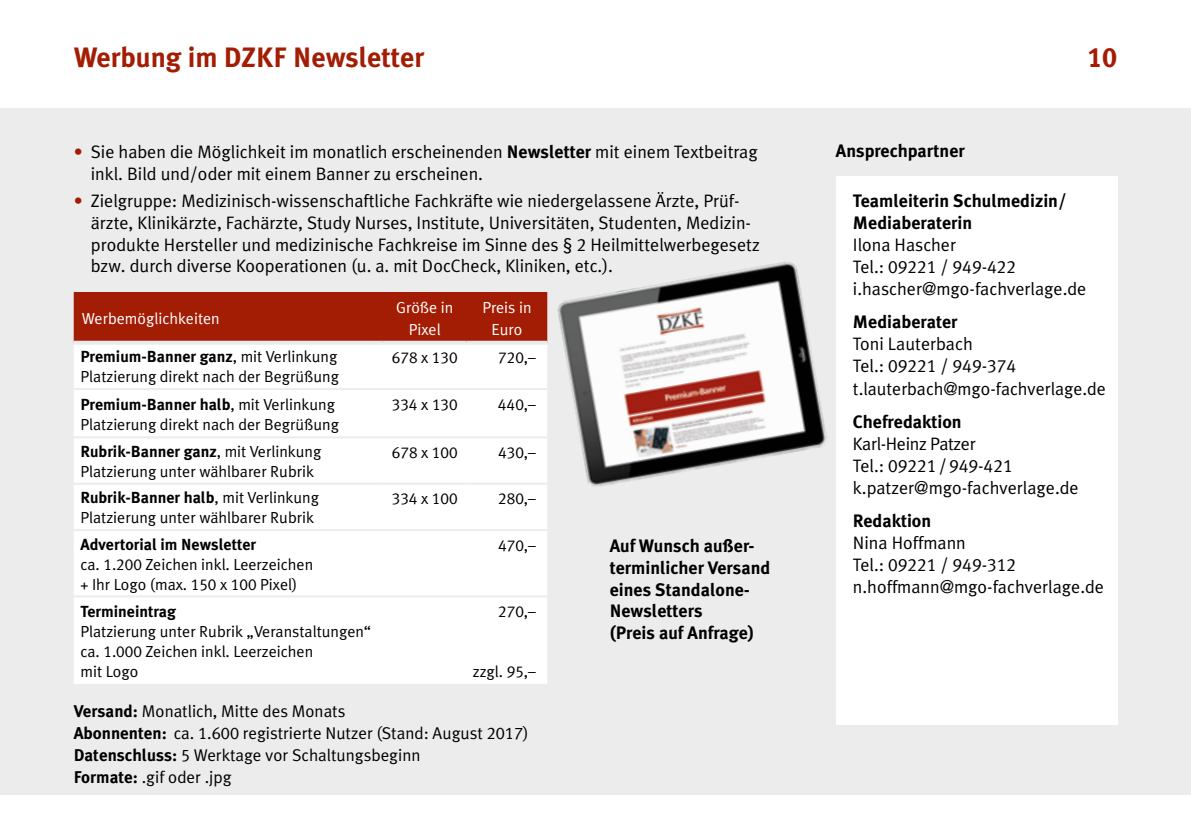
<style>
.page{position:relative;width:1191px;height:840px;background:#fff}
.page>*{position:absolute;margin:0;border:0;box-sizing:border-box;transform-origin:0 0}
.t1{font:700 28px "Meta Plus";color:#a21d04}
.t2{font:28px "Meta Plus Bold Caps";color:#a21d04}
.t3{font:18px/21.6px "Meta Plus Normal";color:#000}
.t4{font:700 18px/21.6px "Meta Plus";color:#000}
.t5{font:18px "Meta Plus Normal Caps";color:#000}
.t6{font:18px "Meta Plus Normal";letter-spacing:-.02em;color:#000}
.t7{font:17px/22px "Meta Plus Normal";color:#000}
.t8{font:16px/20px "Meta Plus Normal";color:#000}
.t9{font:700 16px "Meta Plus";color:#000}
.t10{font:16px "Meta Plus Normal Caps";color:#000}
.t11{font:16px/22px "Meta Plus Normal";color:#fff;text-align:center}
.s1{color:#a21d04}
.s2{font-family:"Meta Plus";font-weight:700}
.s3{font-family:"Meta Plus Normal Caps"}
.s4{font-family:"Meta Plus Normal"}
.s5{font-family:"Meta Plus Normal";font-weight:400}
</style>
<div class="page">
<div style="left:0;top:108px;width:1191px;height:686px;background:#ececed"></div>
<div style="left:836px;top:176px;width:281px;height:547px;background:#fff"></div>
<img style="left:557px;top:261px;width:270px;height:226px">
<div style="left:74px;top:292px;width:473px;height:48px;background:#a21d04"></div>
<div style="left:74px;top:345px;width:473px;height:338px;background:#fff"></div>
<svg style="left:74px;top:340px;width:309px;height:3px"></svg>
<svg style="left:383px;top:340px;width:84px;height:3px"></svg>
<svg style="left:467px;top:340px;width:80px;height:1px"></svg>
<hr style="left:74px;top:388px;width:309px;height:2px;background:#ececed">
<hr style="left:383px;top:388px;width:84px;height:2px;background:#ececed">
<hr style="left:467px;top:388px;width:80px;height:2px;background:#ececed">
<hr style="left:74px;top:436px;width:309px;height:2px;background:#ececed">
<hr style="left:383px;top:436px;width:84px;height:2px;background:#ececed">
<hr style="left:467px;top:436px;width:80px;height:2px;background:#ececed">
<hr style="left:74px;top:482px;width:309px;height:2px;background:#ececed">
<hr style="left:383px;top:482px;width:84px;height:2px;background:#ececed">
<hr style="left:467px;top:482px;width:80px;height:2px;background:#ececed">
<hr style="left:74px;top:528px;width:309px;height:2px;background:#ececed">
<hr style="left:383px;top:528px;width:84px;height:2px;background:#ececed">
<hr style="left:467px;top:528px;width:80px;height:2px;background:#ececed">
<hr style="left:74px;top:595px;width:309px;height:2px;background:#ececed">
<hr style="left:383px;top:595px;width:84px;height:2px;background:#ececed">
<hr style="left:467px;top:595px;width:80px;height:2px;background:#ececed">
<h1 class="t1" style="left:74px;top:41px;width:352px">Werbung im DZKF Newsletter</h1>
<h1 class="t2" style="left:1087px;top:41px;width:31px">10</h1>
<p class="t4" style="left:836px;top:140px;width:130px">Ansprechpartner</p>
<p class="t3" style="left:91px;top:141px;width:668px;text-indent:-17px"><span class="s1">•</span> Sie haben die Möglichkeit im monatlich erscheinenden <span class="s2">Newsletter</span> mit einem Textbeitrag inkl. Bild und/oder mit einem Banner zu erscheinen.</p>
<p class="t3" style="left:91px;top:190px;width:670px;text-indent:-17px"><span class="s1">•</span> Zielgruppe: Medizinisch-wissenschaftliche Fachkräfte wie niedergelassene Ärzte, Prüf&shy;ärzte, Klinikärzte, Fachärzte, Study Nurses, Institute, Universitäten, Studenten, Medizin&shy;produkte Hersteller und medizinische Fachkreise im Sinne des § <span class="s3">2</span> Heilmittelwerbegesetz bzw. durch diverse Kooperationen (u. a. mit DocCheck, Kliniken, etc.).</p>
<p class="t4" style="left:853px;top:189px;width:215px">Teamleiterin Schulmedizin/<br>Mediaberaterin</p>
<p class="t3" style="left:853px;top:233px;width:105px">Ilona Hascher</p>
<p class="t5" style="left:853px;top:256px;width:165px"><span class="s4">Tel.:</span> 09221 <span class="s4">/</span> 949<span class="s4">-</span>422</p>
<p class="t3" style="left:853px;top:277px;width:235px">i.hascher@mgo-fachverlage.de</p>
<p class="t4" style="left:853px;top:311px;width:106px">Mediaberater</p>
<p class="t3" style="left:853px;top:333px;width:121px">Toni Lauterbach</p>
<p class="t5" style="left:853px;top:355px;width:165px"><span class="s4">Tel.:</span> 09221 <span class="s4">/</span> 949<span class="s4">-</span>374</p>
<p class="t3" style="left:853px;top:377px;width:254px">t.lauterbach@mgo-fachverlage.de</p>
<p class="t4" style="left:853px;top:410px;width:110px">Chefredaktion</p>
<p class="t6" style="left:853px;top:433px;width:124px">Karl-Heinz Patzer</p>
<p class="t5" style="left:853px;top:455px;width:161px"><span class="s4">Tel.:</span> 09221<span class="s4">/</span>949<span class="s4">-</span>421</p>
<p class="t3" style="left:853px;top:476px;width:227px">k.patzer@mgo-fachverlage.de</p>
<p class="t4" style="left:853px;top:510px;width:80px">Redaktion</p>
<p class="t3" style="left:853px;top:531px;width:114px">Nina Hoffmann</p>
<p class="t5" style="left:853px;top:554px;width:165px"><span class="s4">Tel.:</span> 09221 / 949-312</p>
<p class="t3" style="left:853px;top:575px;width:253px">n.hoffmann@mgo-fachverlage.de</p>
<p class="t11" style="left:82px;top:307px;width:140px">Werbemöglichkeiten</p>
<p class="t11" style="left:396px;top:296px;width:59px">Größe in<br>Pixel</p>
<p class="t11" style="left:482px;top:296px;width:51px">Preis in<br>Euro</p>
<p class="t9" style="left:81px;top:347px;width:258px">Premium-Banner ganz<span class="s5">, mit Verlinkung</span></p>
<p class="t8" style="left:81px;top:366px;width:260px">Platzierung direkt nach der Begrüßung</p>
<p class="t10" style="left:392px;top:348px;width:67px">678 <span class="s4">x</span> 130</p>
<p class="t10" style="left:498px;top:348px;width:39px">720<span class="s4">,–</span></p>
<p class="t9" style="left:80px;top:394px;width:256px">Premium-Banner halb<span class="s5">, mit Verlinkung</span></p>
<p class="t8" style="left:80px;top:413px;width:260px">Platzierung direkt nach der Begrüßung</p>
<p class="t10" style="left:392px;top:395px;width:67px">334 <span class="s4">x</span> 130</p>
<p class="t10" style="left:498px;top:395px;width:39px">440<span class="s4">,–</span></p>
<p class="t9" style="left:80px;top:442px;width:242px">Rubrik-Banner ganz<span class="s5">, mit Verlinkung</span></p>
<p class="t8" style="left:80px;top:461px;width:235px">Platzierung unter wählbarer Rubrik</p>
<p class="t10" style="left:392px;top:443px;width:67px">678 <span class="s4">x</span> 100</p>
<p class="t10" style="left:498px;top:443px;width:39px">430<span class="s4">,–</span></p>
<p class="t9" style="left:80px;top:488px;width:240px">Rubrik-Banner halb<span class="s5">, mit Verlinkung</span></p>
<p class="t8" style="left:80px;top:507px;width:235px">Platzierung unter wählbarer Rubrik</p>
<p class="t10" style="left:392px;top:489px;width:67px">334 <span class="s4">x</span> 100</p>
<p class="t10" style="left:498px;top:489px;width:39px">280<span class="s4">,–</span></p>
<p class="t9" style="left:80px;top:534px;width:177px">Advertorial im Newsletter</p>
<p class="t8" style="left:80px;top:553px;width:234px">ca. <span class="s3">1</span>.<span class="s3">200</span> Zeichen inkl. Leerzeichen + Ihr Logo (max. <span class="s3">150</span> x <span class="s3">100</span> Pixel)</p>
<p class="t4" style="left:609px;top:535px;width:162px">Auf Wunsch außer&shy;terminlicher Versand eines Standalone-<br>Newsletters<br>(Preis auf Anfrage)</p>
<p class="t10" style="left:498px;top:535px;width:39px">470<span class="s4">,–</span></p>
<p class="t9" style="left:80px;top:602px;width:97px">Termineintrag</p>
<p class="t8" style="left:80px;top:621px;width:292px">Platzierung unter Rubrik „Veranstaltungen“ ca. <span class="s3">1.000</span> Zeichen inkl. Leerzeichen<br>mit Logo</p>
<p class="t10" style="left:498px;top:602px;width:39px">270<span class="s4">,–</span></p>
<p class="t8" style="left:473px;top:660px;width:64px">zzgl. <span class="s3">95</span>,–</p>
<p class="t7" style="left:74px;top:699px;width:456px"><span class="s2">Versand:</span> Monatlich, Mitte des Monats<br><span class="s2">Abonnenten:</span> ca. <span class="s3">1</span>.<span class="s3">600</span> registrierte Nutzer (Stand: August <span class="s3">2017</span>)<br><span class="s2">Datenschluss:</span> <span class="s3">5</span> Werktage vor Schaltungsbeginn<br><span class="s2">Formate:</span> .gif oder .jpg</p>
</div>
